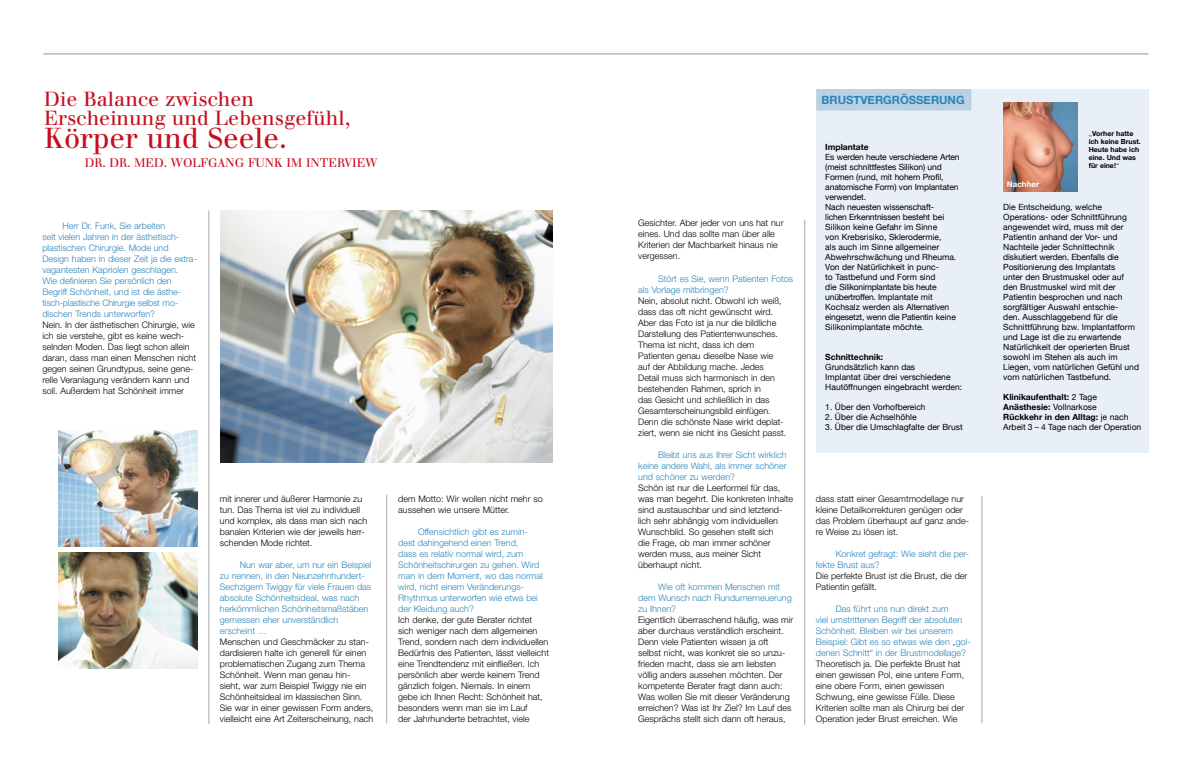
<style>
.page{position:relative;width:1191px;height:766px;background:#fff}
.page>*{position:absolute;margin:0;border:0;box-sizing:border-box;transform-origin:0 0}
.t1{font:28.2px "Walbaum";color:#c50e1f}
.t2{font:19.9px/18.3px "Walbaum";color:#c50e1f}
.t3{font:12.2px "Walbaum";color:#c50e1f}
.t4{font:700 11.4px "Helvetica Neue";color:#2a83b9}
.t5{font:300 9px/11px "Helvetica Neue";color:#000}
.t6{font:300 9px/11px "Helvetica Neue";color:#2a83b9}
.t7{font:8.5px/10px "Helvetica Neue";color:#000}
.t8{font:700 8.5px "Helvetica Neue";color:#000}
.t9{font:700 8px "Helvetica Neue";color:#fff}
.t10{font:700 7px/8px "Helvetica Neue";color:#000}
.s1{font-family:"Caslon Five Forty";font-weight:400}
.s2{font-weight:700}
</style>
<div class="page">
<img style="left:220px;top:211px;width:332px;height:251px">
<hr style="left:43px;top:54px;width:1105px;height:1px;background:#929395">
<hr style="left:209px;top:210px;width:1px;height:513px;background:#a7a8aa">
<hr style="left:386px;top:495px;width:1px;height:228px;background:#a7a8aa">
<hr style="left:981px;top:496px;width:1px;height:227px;background:#a7a8aa">
<hr style="left:804px;top:219px;width:1px;height:505px;background:#a7a8aa">
<img style="left:59px;top:552px;width:139px;height:116px">
<img style="left:59px;top:430px;width:139px;height:116px">
<div style="left:816px;top:89px;width:333px;height:363px;background:#e8eff6"></div>
<div style="left:816px;top:89px;width:155px;height:21px;background:#bad1e4"></div>
<img style="left:1003px;top:102px;width:74px;height:89px">
<h2 class="t2" style="left:44px;top:90px;width:307px">Die Balance zwischen<br>Erscheinung und Lebensgefühl,</h2>
<h1 class="t1" style="left:44px;top:121px;width:244px">Körper und Seele.</h1>
<h3 class="t3" style="left:85px;top:155px;width:294px">Dr. Dr. Med. Wolfgang Funk im Interview</h3>
<p class="t6" style="left:42px;top:220px;width:156px;text-indent:20px">Herr Dr. Funk, Sie arbeiten<br>seit vielen Jahren in der ästhetisch&shy;plastischen Chirurgie. Mode und Design haben in dieser Zeit ja die extra&shy;vagantesten Kapriolen geschlagen.<br>Wie definieren Sie persönlich den Begriff Schönheit, und ist die ästhe&shy;tisch-plastische Chirurgie selbst mo&shy;dischen Trends unterworfen?</p>
<p class="t5" style="left:42px;top:319px;width:155px">Nein. In der ästhetischen Chirurgie, wie ich sie verstehe, gibt es keine wech&shy;selnden Moden. Das liegt schon allein daran, dass man einen Menschen nicht gegen seinen Grundtypus, seine gene&shy;relle Veranlagung verändern kann und soll. Außerdem hat Schönheit immer</p>
<p class="t5" style="left:220px;top:493px;width:149px">mit innerer und äußerer Harmonie zu tun. Das Thema ist viel zu individuell und komplex, als dass man sich nach banalen Kriterien wie der jeweils herr&shy;schenden Mode richtet.</p>
<p class="t6" style="left:220px;top:559px;width:153px;text-indent:20px">Nun war aber, um nur ein Beispiel zu nennen, in den Neunzehnhundert-<br>Sechzigern Twiggy für viele Frauen das absolute Schönheitsideal, was nach herkömmlichen Schönheitsmaßstäben gemessen eher unverständlich erscheint …</p>
<p class="t5" style="left:220px;top:636px;width:155px">Menschen und Geschmäcker zu stan&shy;dardisieren halte ich generell für einen problematischen Zugang zum Thema Schönheit. Wenn man genau hin&shy;sieht, war zum Beispiel Twiggy nie ein Schönheitsideal im klassischen Sinn.<br>Sie war in einer gewissen Form anders, vielleicht eine Art Zeiterscheinung, nach</p>
<p class="t5" style="left:398px;top:493px;width:146px">dem Motto: Wir wollen nicht mehr so aussehen wie unsere Mütter.</p>
<p class="t6" style="left:398px;top:526px;width:146px;text-indent:20px">Offensichtlich gibt es zumin&shy;dest dahingehend einen Trend,<br>dass es relativ normal wird, zum<br>Schönheitschirurgen zu gehen. Wird man in dem Moment, wo das normal wird, nicht einem Veränderungs-<br>Rhythmus unterworfen wie etwa bei der Kleidung auch?</p>
<p class="t5" style="left:398px;top:614px;width:152px">Ich denke, der gute Berater richtet sich weniger nach dem allgemeinen Trend, sondern nach dem individuellen Bedürfnis des Patienten, lässt vielleicht eine Trendtendenz mit einfließen. Ich persönlich aber werde keinem Trend gänzlich folgen. Niemals. In einem gebe ich Ihnen Recht: Schönheit hat, besonders wenn man sie im Lauf<br>der Jahrhunderte betrachtet, viele</p>
<p class="t5" style="left:638px;top:217px;width:147px">Gesichter. Aber jeder von uns hat nur eines. Und das sollte man über alle<br>Kriterien der Machbarkeit hinaus nie vergessen.</p>
<p class="t6" style="left:638px;top:272px;width:156px;text-indent:20px">Stört es Sie, wenn Patienten Fotos als Vorlage mitbringen?</p>
<p class="t5" style="left:638px;top:294px;width:149px">Nein, absolut nicht. Obwohl ich weiß, dass das oft nicht gewünscht wird.<br>Aber das Foto ist ja nur die bildliche Darstellung des Patientenwunsches.<br>Thema ist nicht, dass ich dem Patienten genau dieselbe Nase wie auf der Abbildung mache. Jedes Detail muss sich harmonisch in den bestehenden Rahmen, sprich in<br>das Gesicht und schließlich in das Gesamterscheinungsbild einfügen.<br>Denn die schönste Nase wirkt deplat&shy;ziert, wenn sie nicht ins Gesicht passt.</p>
<p class="t6" style="left:638px;top:448px;width:150px;text-align:justify;text-indent:20px">Bleibt uns aus Ihrer Sicht wirklich keine andere Wahl, als immer schöner und schöner zu werden?</p>
<p class="t5" style="left:638px;top:481px;width:156px">Schön ist nur die Leerformel für das, was man begehrt. Die konkreten Inhalte sind austauschbar und sind letztend&shy;lich sehr abhängig vom individuellen Wunschbild. So gesehen stellt sich<br>die Frage, ob man immer schöner werden muss, aus meiner Sicht überhaupt nicht.</p>
<p class="t6" style="left:638px;top:580px;width:155px;text-indent:20px">Wie oft kommen Menschen mit dem Wunsch nach Rundumerneuerung zu Ihnen?</p>
<p class="t5" style="left:638px;top:613px;width:156px">Eigentlich überraschend häufig, was mir aber durchaus verständlich erscheint.<br>Denn viele Patienten wissen ja oft selbst nicht, was konkret sie so unzu&shy;frieden macht, dass sie am liebsten völlig anders aussehen möchten. Der kompetente Berater fragt dann auch:<br>Was wollen Sie mit dieser Veränderung erreichen? Was ist Ihr Ziel? Im Lauf des Gesprächs stellt sich dann oft heraus,</p>
<p class="t4" style="left:821px;top:93px;width:145px">Brustvergrösserung</p>
<p class="t8" style="left:825px;top:142px;width:45px">Implantate</p>
<p class="t7" style="left:825px;top:152px;width:136px">Es werden heute verschiedene Arten (meist schnittfestes Silikon) und<br>Formen (rund, mit hohem Profil, anatomische Form) von Implantaten verwendet.<br>Nach neuesten wissenschaft-<br>lichen Erkenntnissen besteht bei<br>Silikon keine Gefahr im Sinne<br>von Krebsrisiko, Sklerodermie,<br>als auch im Sinne allgemeiner<br>Abwehrschwächung und Rheuma.<br>Von der Natürlichkeit in punc-<br>to Tastbefund und Form sind<br>die Silikonimplantate bis heute unübertroffen. Implantate mit<br>Kochsalz werden als Alternativen eingesetzt, wenn die Patientin keine<br>Silikonimplantate möchte.</p>
<p class="t8" style="left:825px;top:351px;width:59px">Schnittechnik:</p>
<p class="t7" style="left:825px;top:362px;width:138px">Grundsätzlich kann das<br>Implantat über drei verschiedene<br>Hautöffnungen eingebracht werden:</p>
<p class="t7" style="left:825px;top:402px;width:102px">1. Über den Vorhofbereich</p>
<p class="t7" style="left:825px;top:412px;width:93px">2. Über die Achselhöhle</p>
<p class="t7" style="left:825px;top:422px;width:139px">3. Über die Umschlagfalte der Brust</p>
<p class="t5" style="left:816px;top:492px;width:155px">dass statt einer Gesamtmodellage nur kleine Detailkorrekturen genügen oder das Problem überhaupt auf ganz ande&shy;re Weise zu lösen ist.</p>
<p class="t6" style="left:816px;top:547px;width:155px;text-indent:20px">Konkret gefragt: Wie sieht die per&shy;fekte Brust aus?</p>
<p class="t5" style="left:816px;top:569px;width:153px">Die perfekte Brust ist die Brust, die der<br>Patientin gefällt.</p>
<p class="t6" style="left:816px;top:602px;width:156px;text-indent:20px">Das führt uns nun direkt zum<br>viel umstrittenen Begriff der absoluten Schönheit. Bleiben wir bei unserem Beispiel: Gibt es so etwas wie den „gol&shy;denen Schnitt“ in der Brustmodellage?</p>
<p class="t5" style="left:816px;top:657px;width:150px">Theoretisch ja. Die perfekte Brust hat einen gewissen Pol, eine untere Form, eine obere Form, einen gewissen Schwung, eine gewisse Fülle. Diese Kriterien sollte man als Chirurg bei der Operation jeder Brust erreichen. Wie</p>
<p class="t9" style="left:1006px;top:179px;width:34px">Nachher</p>
<p class="t10" style="left:1088px;top:129px;width:54px"><span class="s1">„</span>Vorher hatte ich keine Brust.<br>Heute habe ich eine. Und was für eine!<span class="s1">“</span></p>
<p class="t7" style="left:1003px;top:201px;width:137px">Die Entscheidung, welche<br>Operations- oder Schnittführung angewendet wird, muss mit der<br>Patientin anhand der Vor- und<br>Nachteile jeder Schnittechnik diskutiert werden. Ebenfalls die<br>Positionierung des Implantats<br>unter den Brustmuskel oder auf den Brustmuskel wird mit der<br>Patientin besprochen und nach sorgfältiger Auswahl entschie-<br>den. Ausschlaggebend für die<br>Schnittführung bzw. Implantatform und Lage ist die zu erwartende<br>Natürlichkeit der operierten Brust sowohl im Stehen als auch im<br>Liegen, vom natürlichen Gefühl und vom natürlichen Tastbefund.</p>
<p class="t7" style="left:1003px;top:391px;width:139px"><span class="s2">Klinikaufenthalt:</span> 2 Tage<br><span class="s2">Anästhesie:</span> Vollnarkose<br><span class="s2">Rückkehr in den Alltag:</span> je nach<br>Arbeit 3 – 4 Tage nach der Operation</p>
</div>
